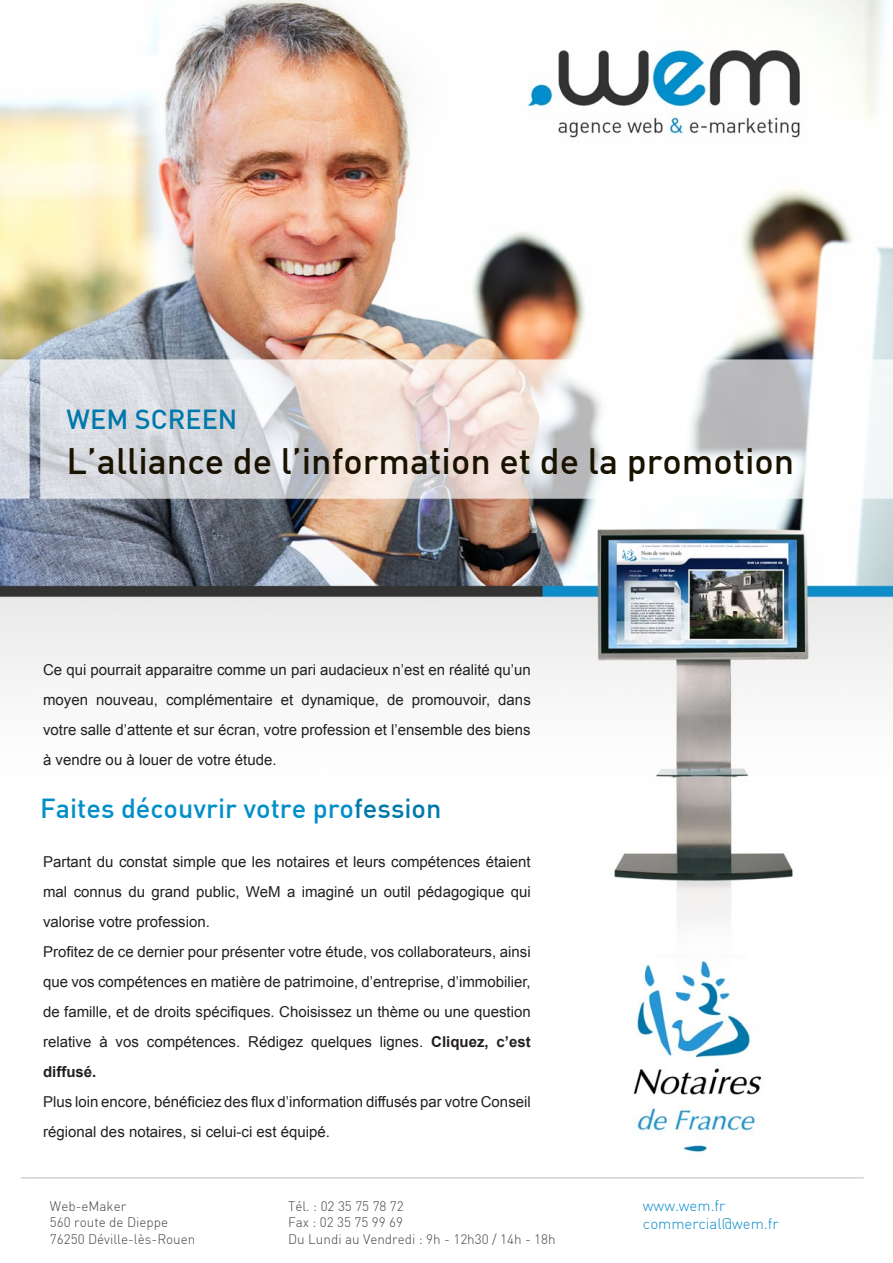
<style>
.page{position:relative;width:893px;height:1263px;background:#fff}
.page>*{position:absolute;margin:0;border:0;box-sizing:border-box;transform-origin:0 0}
.t1{font:500 36px "DIN";color:#191200}
.t2{font:500 27px "DIN";color:#008fc8}
.t3{font:500 27px "DIN";color:#0078ab}
.t4{font:15px/30px "Arial";color:#231f20}
.t5{font:300 15px/18px "DIN";color:#0d8dca}
.t6{font:300 13.5px/16.2px "DIN";color:#444649}
.s1{color:#0078ab}
.s2{font-weight:700}
</style>
<div class="page">
<img style="left:0;top:0;width:893px;height:1179px">
<h2 class="t3" style="left:67px;top:402px;width:172px">WeM screen</h2>
<h1 class="t1" style="left:67px;top:438px;width:729px">L’alliance de l’information et de la promotion</h1>
<p class="t4" style="left:43px;top:654px;width:489px;text-align:justify">Ce qui pourrait apparaitre comme un pari audacieux n’est en réalité qu’un moyen nouveau, complémentaire et dynamique, de promouvoir, dans votre salle d’attente et sur écran, votre profession et l’ensemble des biens à vendre ou à louer de votre étude.</p>
<h2 class="t2" style="left:40px;top:791px;width:403px">Faites découvrir votre pro<span class="s1">fession</span></h2>
<p class="t4" style="left:43px;top:846px;width:489px">Partant du constat simple que les notaires et leurs compétences étaient mal connus du grand public, WeM a imaginé un outil pédagogique qui valorise votre profession.<br>Profitez de ce dernier pour présenter votre étude, vos collaborateurs, ainsi que vos compétences en matière de patrimoine, d’entreprise, d’immobilier, de famille, et de droits spécifiques. Choisissez un thème ou une question relative à vos compétences. Rédigez quelques lignes. <span class="s2">Cliquez, c’est diffusé.</span></p>
<p class="t4" style="left:43px;top:1086px;width:489px">Plus loin encore, bénéficiez des flux d’information diffusés par votre Conseil régional des notaires, si celui-ci est équipé.</p>
<p class="t6" style="left:50px;top:1198px;width:147px">Web-eMaker<br>560 route de Dieppe<br>76250 Déville-lès-Rouen</p>
<p class="t6" style="left:288px;top:1198px;width:269px">Tél. : 02 35 75 78 72<br>Fax : 02 35 75 99 69<br>Du Lundi au Vendredi : 9h - 12h30 / 14h - 18h</p>
<p class="t5" style="left:643px;top:1197px;width:137px">www.wem.fr commercial@wem.fr</p>
</div>
